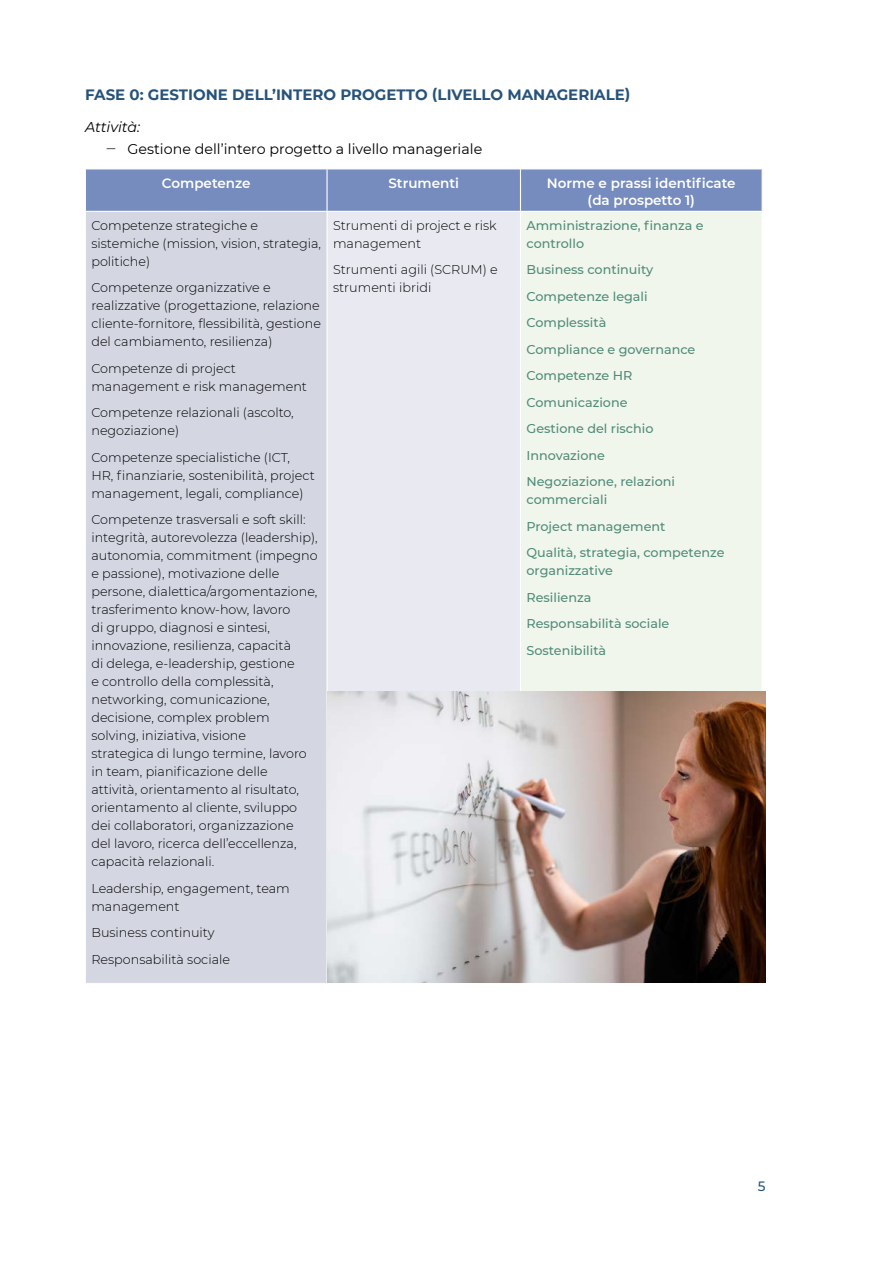
<style>
.page{position:relative;width:893px;height:1263px;background:#fff}
.page>*{position:absolute;margin:0;border:0;box-sizing:border-box;transform-origin:0 0}
.H3_Titolino_figura_box{font:700 15px "Montserrat";color:#27537b}
.t1{font:14.25px "Montserrat";color:#000}
.Testo{font:italic 14.25px "Montserrat";color:#000}
.t2{font:600 13.5px/17.2px "Montserrat";color:#fff;text-align:center}
.t3{font:500 13.5px "Montserrat";color:#27537b}
.P_testo_tabella{font:300 12.75px/18px "Montserrat";color:#000}
.P_testo_tabella-2{font:500 12.75px/18px "Montserrat";color:#518c7a}
.s1{font-weight:300}
</style>
<div class="page">
<div style="left:86px;top:170px;width:676px;height:41px;background:#768cbe"></div>
<div style="left:85px;top:211px;width:242px;height:772px;background:#d4d6e2"></div>
<div style="left:327px;top:211px;width:193px;height:772px;background:#e9eaf1"></div>
<div style="left:520px;top:211px;width:242px;height:772px;background:#f1f6ec"></div>
<hr style="left:326px;top:169px;width:2px;height:42px;background:#fff">
<hr style="left:520px;top:169px;width:1px;height:42px;background:#fff">
<hr style="left:326px;top:212px;width:2px;height:771px;background:#fff">
<hr style="left:520px;top:212px;width:1px;height:771px;background:#fff">
<hr style="left:85px;top:211px;width:242px;height:1px;background:#fff">
<hr style="left:85px;top:212px;width:1px;height:771px;background:#fff">
<hr style="left:327px;top:211px;width:193px;height:1px;background:#fff">
<hr style="left:520px;top:211px;width:242px;height:1px;background:#fff">
<img style="left:327px;top:691px;width:438px;height:292px">
<h3 class="H3_Titolino_figura_box" style="left:85px;top:83px;width:547px">FASE 0: GESTIONE DELL’INTERO PROGETTO (LIVELLO MANAGERIALE)</h3>
<p class="Testo" style="left:85px;top:117px;width:57px">Attività:</p>
<p class="t1" style="left:106px;top:139px;width:377px"><span class="s1">‒</span> Gestione dell’intero progetto a livello manageriale</p>
<p class="t2" style="left:162px;top:174px;width:90px">Competenze</p>
<p class="t2" style="left:388px;top:174px;width:72px">Strumenti</p>
<p class="t2" style="left:547px;top:174px;width:190px">Norme e prassi identificate (da prospetto 1)</p>
<p class="P_testo_tabella" style="left:91px;top:216px;width:231px">Competenze strategiche e sistemiche (mission, vision, strategia, politiche)</p>
<p class="P_testo_tabella" style="left:91px;top:278px;width:231px">Competenze organizzative e realizzative (progettazione, relazione cliente-fornitore, flessibilità, gestione del cambiamento, resilienza)</p>
<p class="P_testo_tabella" style="left:91px;top:359px;width:217px">Competenze di project management e risk management</p>
<p class="P_testo_tabella" style="left:91px;top:403px;width:204px">Competenze relazionali (ascolto, negoziazione)</p>
<p class="P_testo_tabella" style="left:91px;top:448px;width:225px">Competenze specialistiche (ICT,<br>HR, finanziarie, sostenibilità, project management, legali, compliance)</p>
<p class="P_testo_tabella" style="left:91px;top:510px;width:228px">Competenze trasversali e soft skill: integrità, autorevolezza (leadership), autonomia, commitment (impegno e passione), motivazione delle persone, dialettica/argomentazione, trasferimento know-how, lavoro<br>di gruppo, diagnosi e sintesi, innovazione, resilienza, capacità<br>di delega, e-leadership, gestione<br>e controllo della complessità, networking, comunicazione, decisione, complex problem solving, iniziativa, visione<br>strategica di lungo termine, lavoro in team, pianificazione delle<br>attività, orientamento al risultato, orientamento al cliente, sviluppo dei collaboratori, organizzazione<br>del lavoro, ricerca dell’eccellenza, capacità relazionali.</p>
<p class="P_testo_tabella" style="left:91px;top:879px;width:200px">Leadership, engagement, team management</p>
<p class="P_testo_tabella" style="left:91px;top:923px;width:125px">Business continuity</p>
<p class="P_testo_tabella" style="left:91px;top:950px;width:140px">Responsabilità sociale</p>
<p class="P_testo_tabella-2" style="left:526px;top:216px;width:179px">Amministrazione, finanza e controllo</p>
<p class="P_testo_tabella-2" style="left:526px;top:260px;width:128px">Business continuity</p>
<p class="P_testo_tabella-2" style="left:526px;top:287px;width:123px">Competenze legali</p>
<p class="P_testo_tabella-2" style="left:526px;top:313px;width:81px">Complessità</p>
<p class="P_testo_tabella-2" style="left:526px;top:340px;width:170px">Compliance e governance</p>
<p class="P_testo_tabella-2" style="left:526px;top:366px;width:107px">Competenze HR</p>
<p class="P_testo_tabella-2" style="left:526px;top:393px;width:103px">Comunicazione</p>
<p class="P_testo_tabella-2" style="left:526px;top:419px;width:129px">Gestione del rischio</p>
<p class="P_testo_tabella-2" style="left:526px;top:446px;width:80px">Innovazione</p>
<p class="P_testo_tabella-2" style="left:526px;top:472px;width:150px">Negoziazione, relazioni commerciali</p>
<p class="P_testo_tabella-2" style="left:526px;top:517px;width:140px">Project management</p>
<p class="P_testo_tabella-2" style="left:526px;top:543px;width:200px">Qualità, strategia, competenze organizzative</p>
<p class="P_testo_tabella-2" style="left:526px;top:588px;width:66px">Resilienza</p>
<p class="P_testo_tabella-2" style="left:526px;top:614px;width:144px">Responsabilità sociale</p>
<p class="P_testo_tabella-2" style="left:526px;top:641px;width:81px">Sostenibilità</p>
<p class="P_testo_tabella" style="left:333px;top:216px;width:165px">Strumenti di project e risk management</p>
<p class="P_testo_tabella" style="left:333px;top:260px;width:166px">Strumenti agili (SCRUM) e strumenti ibridi</p>
<p class="t3" style="left:758px;top:1177px;width:9px">5</p>
</div>
